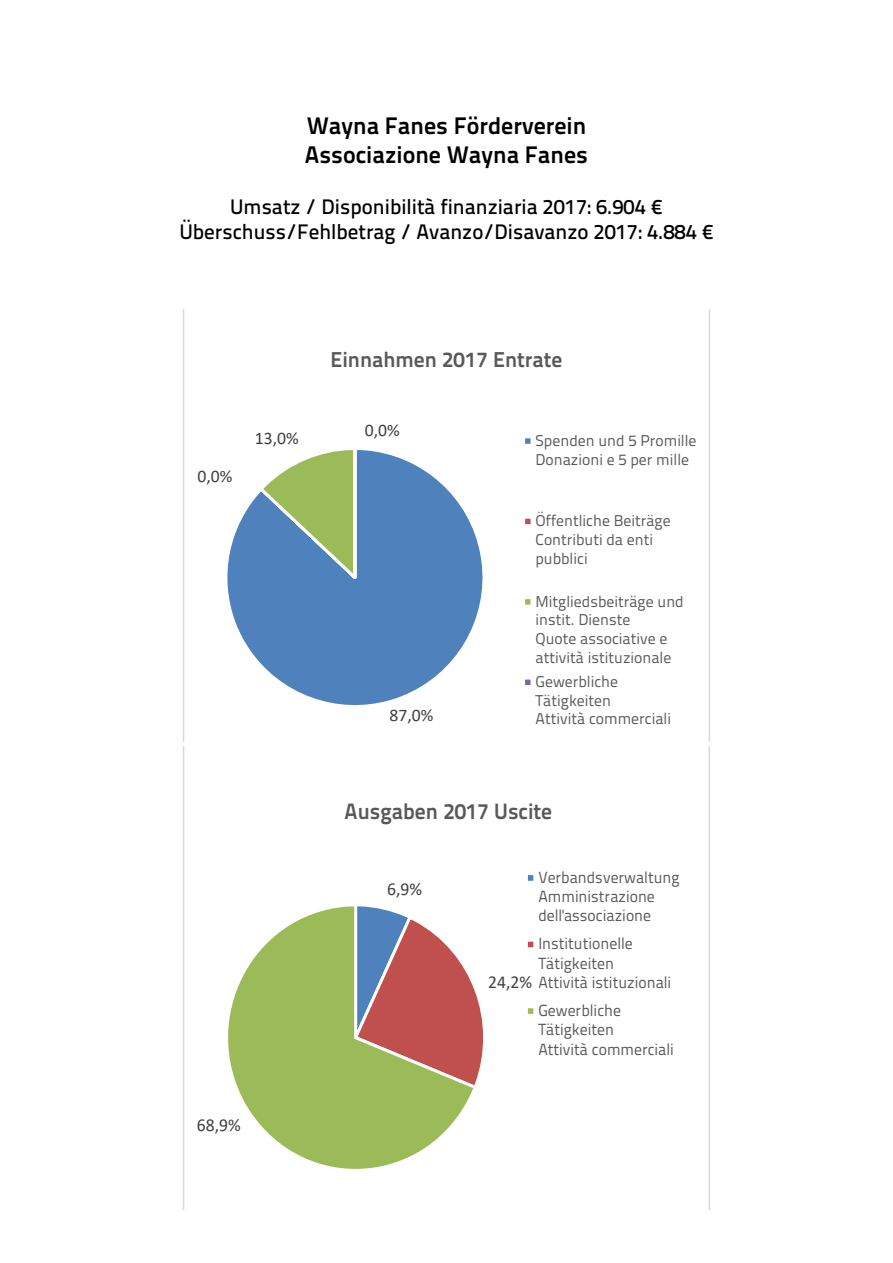
<style>
.page{position:relative;width:893px;height:1263px;background:#fff}
.page>*{position:absolute;margin:0;border:0;box-sizing:border-box;transform-origin:0 0}
.t1{font:700 24px/28.8px "Titillium Text 22 L";color:#000}
.t2{font:700 22.2px "Titillium Text 22 L";color:#595959}
.t3{font:700 21.6px "Titillium Text 22 L";color:#595959}
.t4{font:500 21px/25.2px "Titillium Text 22 L";color:#000;text-align:center}
.t5{font:18.15px "Calibri";color:#404040}
.t6{font:17.7px "Calibri";color:#404040}
.t7{font:16.2px/19.4px "Titillium Text 22 L";color:#595959}
.t8{font:15.6px/18.8px "Titillium Text 22 L";color:#595959}
</style>
<div class="page">
<svg style="left:183px;top:310px;width:527px;height:431px"></svg>
<svg style="left:183px;top:746px;width:527px;height:464px"></svg>
<h1 class="t1" style="left:305px;top:110px;width:285px">Wayna Fanes Förderverein<br>Associazione Wayna Fanes</h1>
<h3 class="t4" style="left:179px;top:192px;width:536px">Umsatz / Disponibilità finanziaria 2017: 6.904 €<br>Überschuss/Fehlbetrag / Avanzo/Disavanzo 2017: 4.884 €</h3>
<p class="t6" style="left:197px;top:463px;width:36px">0,0%</p>
<p class="t6" style="left:255px;top:425px;width:45px">13,0%</p>
<p class="t5" style="left:197px;top:1112px;width:45px">68,9%</p>
<h3 class="t3" style="left:330px;top:343px;width:234px">Einnahmen 2017 Entrate</h3>
<p class="t6" style="left:365px;top:418px;width:36px">0,0%</p>
<p class="t6" style="left:390px;top:703px;width:45px">87,0%</p>
<p class="t8" style="left:535px;top:430px;width:163px">Spenden und 5 Promille<br>Donazioni e 5 per mille</p>
<p class="t8" style="left:535px;top:510px;width:137px">Öffentliche Beiträge<br>Contributi da enti pubblici</p>
<p class="t8" style="left:535px;top:591px;width:150px">Mitgliedsbeiträge und instit. Dienste<br>Quote associative e attività istituzionale</p>
<p class="t8" style="left:535px;top:671px;width:137px">Gewerbliche<br>Tätigkeiten<br>Attività commerciali</p>
<h2 class="t2" style="left:345px;top:794px;width:209px">Ausgaben 2017 Uscite</h2>
<p class="t5" style="left:387px;top:876px;width:36px">6,9%</p>
<p class="t7" style="left:538px;top:867px;width:143px">Verbandsverwaltung<br>Amministrazione dell'associazione</p>
<p class="t7" style="left:538px;top:933px;width:134px">Institutionelle<br>Tätigkeiten<br>Attività istituzionali</p>
<p class="t7" style="left:538px;top:1000px;width:137px">Gewerbliche<br>Tätigkeiten<br>Attività commerciali</p>
<p class="t5" style="left:488px;top:969px;width:45px">24,2%</p>
</div>
